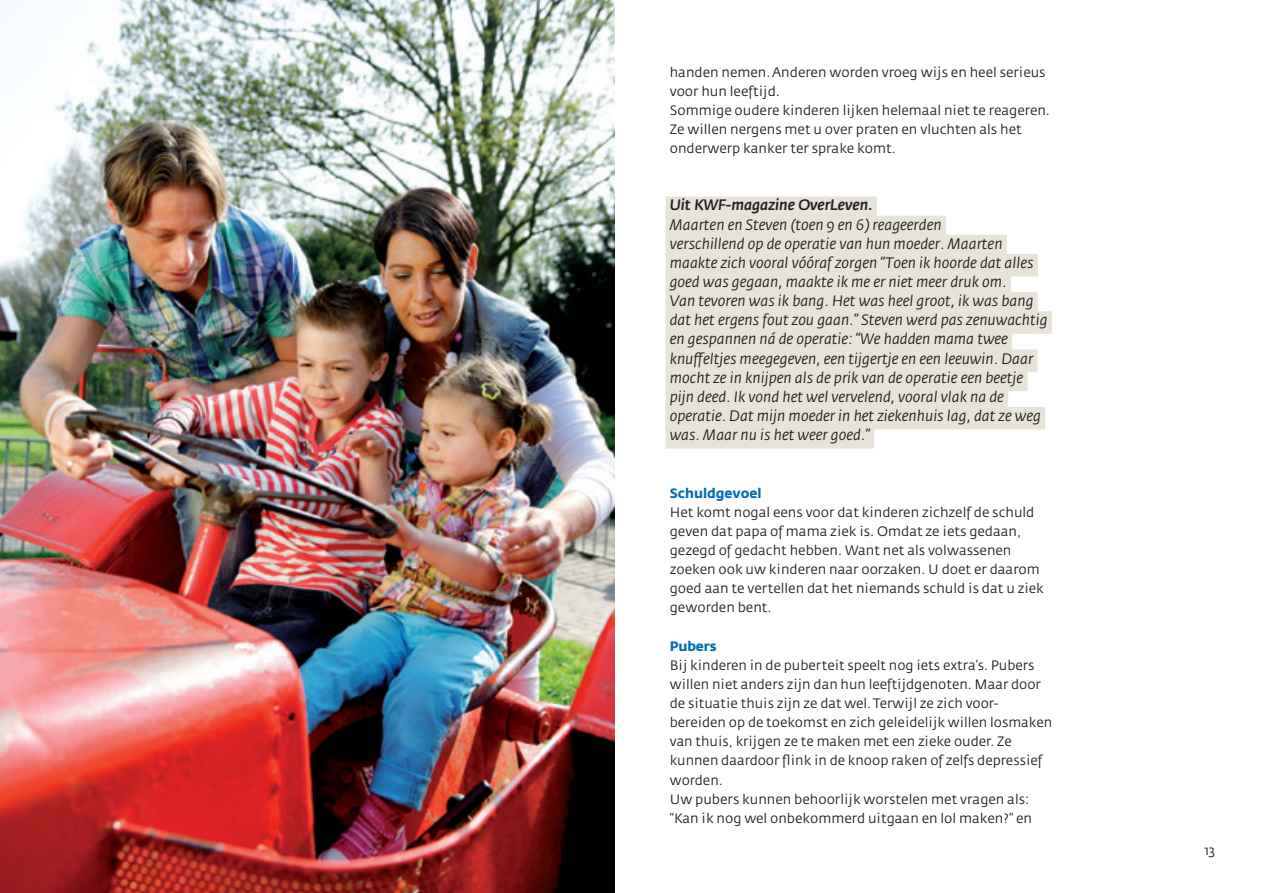
<style>
.page{position:relative;width:1263px;height:893px;background:#fff}
.page>*{position:absolute;margin:0;border:0;box-sizing:border-box;transform-origin:0 0}
.t1{font:italic 15px/19.2px "KWF Fedra Sans";color:#231f20}
.t2{font:italic 500 15px "KWF Fedra Sans";color:#231f20}
.t3{font:13.5px/19.2px "KWF Fedra Sans";color:#231f20}
.t4{font:700 13.5px "KWF Fedra Sans";color:#006cb7}
</style>
<div class="page">
<div style="left:665px;top:196px;width:212px;height:23px;background:#e6e3d8"></div>
<div style="left:665px;top:216px;width:281px;height:22px;background:#e6e3d8"></div>
<div style="left:665px;top:235px;width:342px;height:22px;background:#e6e3d8"></div>
<div style="left:665px;top:254px;width:373px;height:22px;background:#e6e3d8"></div>
<div style="left:665px;top:273px;width:346px;height:23px;background:#e6e3d8"></div>
<div style="left:665px;top:292px;width:373px;height:23px;background:#e6e3d8"></div>
<div style="left:665px;top:311px;width:387px;height:23px;background:#e6e3d8"></div>
<div style="left:665px;top:330px;width:347px;height:23px;background:#e6e3d8"></div>
<div style="left:665px;top:350px;width:372px;height:22px;background:#e6e3d8"></div>
<div style="left:665px;top:369px;width:362px;height:22px;background:#e6e3d8"></div>
<div style="left:665px;top:388px;width:343px;height:22px;background:#e6e3d8"></div>
<div style="left:665px;top:407px;width:380px;height:22px;background:#e6e3d8"></div>
<div style="left:665px;top:426px;width:209px;height:23px;background:#e6e3d8"></div>
<img style="left:0;top:0;width:614px;height:893px">
<p class="t3" style="left:670px;top:63px;width:382px">handen nemen. Anderen worden vroeg wijs en heel serieus voor hun leeftijd.<br>Sommige oudere kinderen lijken helemaal niet te reageren.<br>Ze willen nergens met u over praten en vluchten als het onderwerp kanker ter sprake komt.</p>
<p class="t2" style="left:670px;top:197px;width:204px">Uit KWF-magazine OverLeven.</p>
<p class="t1" style="left:670px;top:215px;width:379px">Maarten en Steven (toen 9 en 6) reageerden<br>verschillend op de operatie van hun moeder. Maarten maakte zich vooral vóóraf zorgen “Toen ik hoorde dat alles goed was gegaan, maakte ik me er niet meer druk om.<br>Van tevoren was ik bang. Het was heel groot, ik was bang dat het ergens fout zou gaan.” Steven werd pas zenuwachtig en gespannen ná de operatie: “We hadden mama twee knuffeltjes meegegeven, een tijgertje en een leeuwin. Daar mocht ze in knijpen als de prik van de operatie een beetje pijn deed. Ik vond het wel vervelend, vooral vlak na de operatie. Dat mijn moeder in het ziekenhuis lag, dat ze weg was. Maar nu is het weer goed.”</p>
<p class="t4" style="left:670px;top:485px;width:93px">Schuldgevoel</p>
<p class="t3" style="left:670px;top:503px;width:376px">Het komt nogal eens voor dat kinderen zichzelf de schuld geven dat papa of mama ziek is. Omdat ze iets gedaan, gezegd of gedacht hebben. Want net als volwassenen zoeken ook uw kinderen naar oorzaken. U doet er daarom goed aan te vertellen dat het niemands schuld is dat u ziek geworden bent.</p>
<p class="t4" style="left:670px;top:638px;width:48px">Pubers</p>
<p class="t3" style="left:670px;top:656px;width:384px">Bij kinderen in de puberteit speelt nog iets extra’s. Pubers willen niet anders zijn dan hun leeftijdgenoten. Maar door de situatie thuis zijn ze dat wel. Terwijl ze zich voor&shy;bereiden op de toekomst en zich geleidelijk willen losmaken van thuis, krijgen ze te maken met een zieke ouder. Ze kunnen daardoor flink in de knoop raken of zelfs depressief worden.<br>Uw pubers kunnen behoorlijk worstelen met vragen als: “Kan ik nog wel onbekommerd uitgaan en lol maken?” en</p>
<p class="t3" style="left:1204px;top:841px;width:12px">13</p>
</div>
